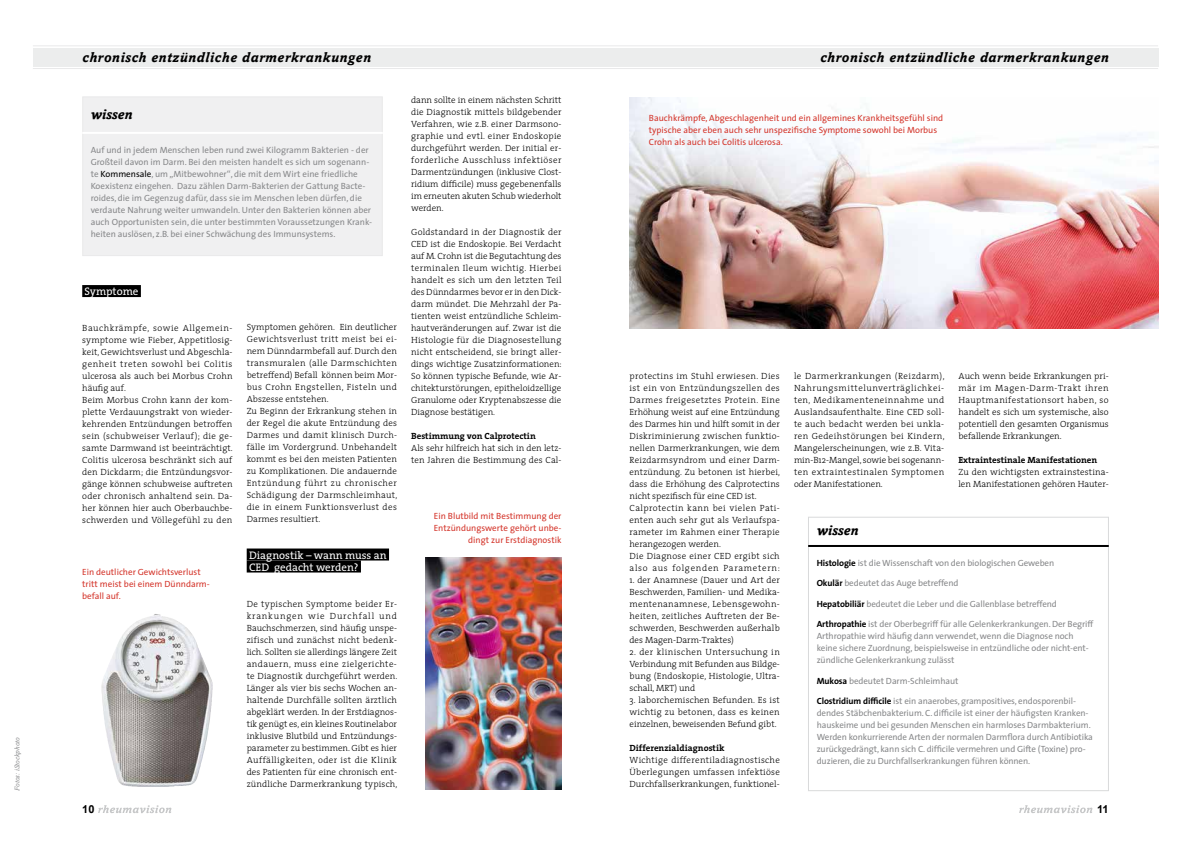
<style>
.page{position:relative;width:1191px;height:842px;background:#fff}
.page>*{position:absolute;margin:0;border:0;box-sizing:border-box;transform-origin:0 0}
.t1{font:italic 700 14px "Amasis";letter-spacing:.04em;color:#000}
.t2{font:11px/12px "The Serif";color:#fff}
.t3{font:700 11px "Arial";color:#000}
.t4{font:300 9px/12px "The Serif";letter-spacing:.015em;color:#000;text-align:justify}
.t5{font:9px/12px "The Sans";letter-spacing:-.01em;color:#87888a}
.t6{font:9px/12px "The Sans";color:#d4352b}
.t7{font:700 9px "The Serif";color:#000}
.t8{font:italic 7px "Amasis";letter-spacing:.02em;color:#87888a}
.s1{color:#000}
.s2{font-weight:700;color:#000}
</style>
<div class="page">
<svg style="left:98px;top:805px;width:73px;height:8px"></svg>
<svg style="left:1019px;top:805px;width:73px;height:8px"></svg>
<hr style="left:33px;top:68px;width:1125px;height:1px;background:#e9e9ea">
<hr style="left:33px;top:45px;width:1125px;height:1px;background:#e9e9ea">
<div style="left:33px;top:48px;width:1125px;height:18px;background:#eceded"></div>
<div style="left:82px;top:285px;width:59px;height:12px;background:#000"></div>
<div style="left:247px;top:548px;width:142px;height:12px;background:#000"></div>
<div style="left:247px;top:560px;width:114px;height:12px;background:#000"></div>
<img style="left:629px;top:97px;width:529px;height:232px">
<div style="left:82px;top:96px;width:301px;height:160px;background:#f0f0f1"></div>
<hr style="left:82px;top:132px;width:301px;height:2px;background:#fff">
<img style="left:101px;top:614px;width:96px;height:173px">
<div style="left:808px;top:517px;width:300px;height:274px;border:1px solid #d9dadb"></div>
<hr style="left:808px;top:545px;width:300px;height:2px;background:#000">
<img style="left:425px;top:557px;width:136px;height:233px">
<p class="t8" style="left:13px;top:791px;width:55px;rotate:-90deg">Fotos: iStockphoto</p>
<h1 class="t1" style="left:82px;top:48px;width:290px">chronisch entzündliche darmerkrankungen</h1>
<h1 class="t1" style="left:820px;top:48px;width:290px">chronisch entzündliche darmerkrankungen</h1>
<h1 class="t1" style="left:91px;top:106px;width:43px">wissen</h1>
<p class="t5" style="left:91px;top:144px;width:283px">Auf und in jedem Menschen leben rund zwei Kilogramm Bakterien - der Großteil davon im Darm. Bei den meisten handelt es sich um sogenann&shy;te <span class="s1">Kommensale</span>, um „Mitbewohner“, die mit dem Wirt eine friedliche Koexistenz eingehen. Dazu zählen Darm-Bakterien der Gattung Bacte&shy;roides, die im Gegenzug dafür, dass sie im Menschen leben dürfen, die verdaute Nahrung weiter umwandeln. Unter den Bakterien können aber auch Opportunisten sein, die unter bestimmten Voraussetzungen Krank&shy;heiten auslösen, z.B. bei einer Schwächung des Immunsystems.</p>
<p class="t2" style="left:85px;top:285px;width:55px">Symptome</p>
<p class="t4" style="left:82px;top:322px;width:152px;text-align:left">Bauchkrämpfe, sowie Allgemein&shy;symptome wie Fieber, Appetitlosig&shy;keit, Gewichtsverlust und Abgeschla&shy;genheit treten sowohl bei Colitis ulcerosa als auch bei Morbus Crohn häufig auf.<br>Beim Morbus Crohn kann der kom&shy;plette Verdauungstrakt von wieder&shy;kehrenden Entzündungen betroffen sein (schubweiser Verlauf); die ge&shy;samte Darmwand ist beeinträchtigt.<br>Colitis ulcerosa beschränkt sich auf den Dickdarm; die Entzündungsvor&shy;gänge können schubweise auftreten oder chronisch anhaltend sein. Da&shy;her können hier auch Oberbauchbe&shy;schwerden und Völlegefühl zu den</p>
<p class="t4" style="left:247px;top:321px;width:152px;text-align:left">Symptomen gehören. Ein deutlicher Gewichtsverlust tritt meist bei ei&shy;nem Dünndarmbefall auf. Durch den transmuralen (alle Darmschichten betreffend) Befall können beim Mor&shy;bus Crohn Engstellen, Fisteln und Abszesse entstehen.<br>Zu Beginn der Erkrankung stehen in der Regel die akute Entzündung des Darmes und damit klinisch Durch&shy;fälle im Vordergrund. Unbehandelt kommt es bei den meisten Patienten zu Komplikationen. Die andauernde Entzündung führt zu chronischer Schädigung der Darmschleimhaut, die in einem Funktionsverlust des Darmes resultiert.</p>
<p class="t2" style="left:249px;top:548px;width:139px">Diagnostik – wann muss an<br>CED gedacht werden?</p>
<p class="t4" style="left:247px;top:597px;width:152px">De typischen Symptome beider Er&shy;krankungen wie Durchfall und Bauchschmerzen, sind häufig unspe&shy;zifisch und zunächst nicht bedenk&shy;lich. Sollten sie allerdings längere Zeit andauern, muss eine zielgerichte&shy;te Diagnostik durchgeführt werden.<br>Länger als vier bis sechs Wochen an&shy;haltende Durchfälle sollten ärztlich abgeklärt werden. In der Erstdiagnos&shy;tik genügt es, ein kleines Routinelabor inklusive Blutbild und Entzündungs&shy;parameter zu bestimmen. Gibt es hier Auffälligkeiten, oder ist die Klinik des Patienten für eine chronisch ent&shy;zündliche Darmerkrankung typisch,</p>
<p class="t6" style="left:82px;top:565px;width:129px">Ein deutlicher Gewichtsverlust tritt meist bei einem Dünndarm&shy;befall auf.</p>
<p class="t4" style="left:411px;top:94px;width:152px">dann sollte in einem nächsten Schritt die Diagnostik mittels bildgebender Verfahren, wie z.B. einer Darmsono&shy;graphie und evtl. einer Endoskopie durchgeführt werden. Der initial er&shy;forderliche Ausschluss infektiöser Darmentzündungen (inklusive Clost&shy;ridium difficile) muss gegebenenfalls im erneuten akuten Schub wiederholt werden.</p>
<p class="t4" style="left:411px;top:226px;width:152px">Goldstandard in der Diagnostik der CED ist die Endoskopie. Bei Verdacht auf M. Crohn ist die Begutachtung des terminalen Ileum wichtig. Hierbei handelt es sich um den letzten Teil des Dünndarmes bevor er in den Dick&shy;darm mündet. Die Mehrzahl der Pa&shy;tienten weist entzündliche Schleim&shy;hautveränderungen auf. Zwar ist die Histologie für die Diagnosestellung nicht entscheidend, sie bringt aller&shy;dings wichtige Zusatzinformationen:<br>So können typische Befunde, wie Ar&shy;chitekturstörungen, epitheloidzellige Granulome oder Kryptenabszesse die Diagnose bestätigen.</p>
<p class="t7" style="left:411px;top:428px;width:126px">Bestimmung von Calprotectin</p>
<p class="t4" style="left:411px;top:442px;width:152px">Als sehr hilfreich hat sich in den letz&shy;ten Jahren die Bestimmung des Cal-</p>
<p class="t6" style="left:434px;top:509px;width:129px;text-align:right">Ein Blutbild mit Bestimmung der<br>Entzündungswerte gehört unbe&shy;dingt zur Erstdiagnostik</p>
<p class="t6" style="left:649px;top:112px;width:296px">Bauchkrämpfe, Abgeschlagenheit und ein allgemines Krankheitsgefühl sind typische aber eben auch sehr unspezifische Symptome sowohl bei Morbus<br>Crohn als auch bei Colitis ulcerosa.</p>
<p class="t4" style="left:629px;top:370px;width:152px;text-align:left">protectins im Stuhl erwiesen. Dies ist ein von Entzündungszellen des Darmes freigesetztes Protein. Eine Erhöhung weist auf eine Entzündung des Darmes hin und hilft somit in der Diskriminierung zwischen funktio&shy;nellen Darmerkrankungen, wie dem Reizdarmsyndrom und einer Darm&shy;entzündung. Zu betonen ist hierbei, dass die Erhöhung des Calprotectins nicht spezifisch für eine CED ist.<br>Calprotectin kann bei vielen Pati&shy;enten auch sehr gut als Verlaufspa&shy;rameter im Rahmen einer Therapie herangezogen werden.<br>Die Diagnose einer CED ergibt sich also aus folgenden Parametern:</p>
<p class="t4" style="left:629px;top:574px;width:152px">1. der Anamnese (Dauer und Art der Beschwerden, Familien- und Medika&shy;mentenanamnese, Lebensgewohn&shy;heiten, zeitliches Auftreten der Be&shy;schwerden, Beschwerden außerhalb des Magen-Darm-Traktes)</p>
<p class="t4" style="left:629px;top:646px;width:152px">2. der klinischen Untersuchung in Verbindung mit Befunden aus Bildge&shy;bung (Endoskopie, Histologie, Ultra&shy;schall, MRT) und</p>
<p class="t4" style="left:629px;top:694px;width:152px">3. laborchemischen Befunden. Es ist wichtig zu betonen, dass es keinen einzelnen, beweisenden Befund gibt.</p>
<p class="t7" style="left:629px;top:741px;width:96px">Differenzialdiagnostik</p>
<p class="t4" style="left:629px;top:754px;width:152px">Wichtige differentiladiagnostische Überlegungen umfassen infektiöse Durchfallserkrankungen, funktionel-</p>
<p class="t4" style="left:794px;top:370px;width:152px">le Darmerkrankungen (Reizdarm), Nahrungsmittelunverträglichkei&shy;ten, Medikamenteneinnahme und Auslandsaufenthalte. Eine CED soll&shy;te auch bedacht werden bei unkla&shy;ren Gedeihstörungen bei Kindern, Mangelerscheinungen, wie z.B. Vita&shy;min-B12-Mangel, sowie bei sogenann&shy;ten extraintestinalen Symptomen oder Manifestationen.</p>
<p class="t4" style="left:958px;top:370px;width:152px">Auch wenn beide Erkrankungen pri&shy;mär im Magen-Darm-Trakt ihren Hauptmanifestationsort haben, so handelt es sich um systemische, also potentiell den gesamten Organismus befallende Erkrankungen.</p>
<p class="t7" style="left:958px;top:453px;width:140px">Extraintestinale Manifestationen</p>
<p class="t4" style="left:958px;top:466px;width:152px">Zu den wichtigsten extrainstestina&shy;len Manifestationen gehören Hauter-</p>
<h1 class="t1" style="left:816px;top:522px;width:43px">wissen</h1>
<p class="t5" style="left:816px;top:556px;width:239px"><span class="s2">Histologie</span> ist die Wissenschaft von den biologischen Geweben</p>
<p class="t5" style="left:816px;top:577px;width:143px"><span class="s2">Okulär</span> bedeutet das Auge betreffend</p>
<p class="t5" style="left:816px;top:597px;width:242px"><span class="s2">Hepatobiliär</span> bedeutet die Leber und die Gallenblase betreffend</p>
<p class="t5" style="left:816px;top:618px;width:278px"><span class="s2">Arthropathie</span> ist der Oberbegriff für alle Gelenkerkrankungen. Der Begriff Arthropathie wird häufig dann verwendet, wenn die Diagnose noch keine sichere Zuordnung, beispielsweise in entzündliche oder nicht-ent&shy;zündliche Gelenkerkrankung zulässt</p>
<p class="t5" style="left:816px;top:674px;width:143px"><span class="s2">Mukosa</span> bedeutet Darm-Schleimhaut</p>
<p class="t5" style="left:816px;top:695px;width:278px"><span class="s2">Clostridium difficile</span> ist ein anaerobes, grampositives, endosporenbil&shy;dendes Stäbchenbakterium. C. difficile ist einer der häufigsten Kranken&shy;hauskeime und bei gesunden Menschen ein harmloses Darmbakterium.<br>Werden konkurrierende Arten der normalen Darmflora durch Antibiotika zurückgedrängt, kann sich C. difficile vermehren und Gifte (Toxine) pro&shy;duzieren, die zu Durchfallserkrankungen führen können.</p>
<p class="t3" style="left:82px;top:802px;width:14px">10</p>
<p class="t3" style="left:1097px;top:802px;width:13px">11</p>
</div>
